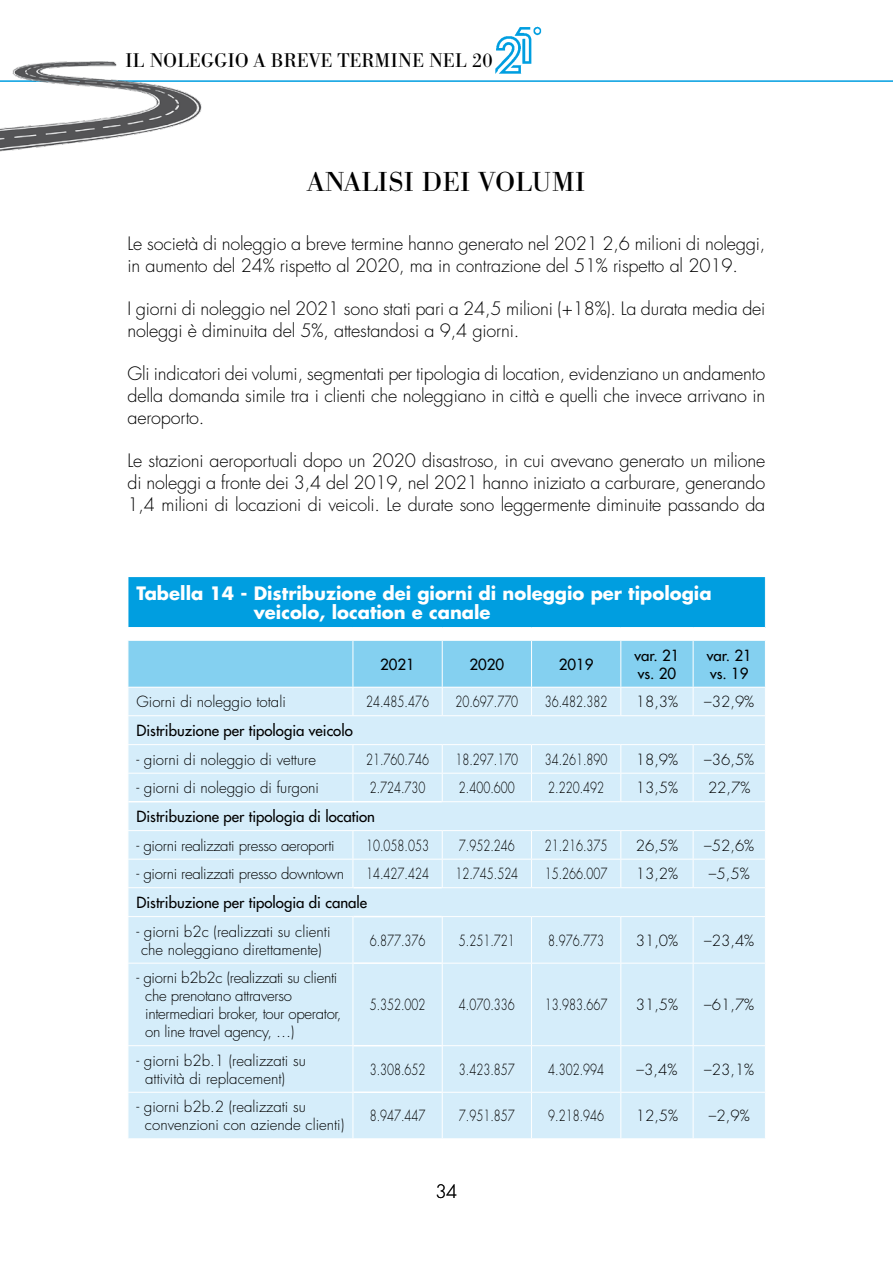
<style>
.page{position:relative;width:893px;height:1263px;background:#fff}
.page>*{position:absolute;margin:0;border:0;box-sizing:border-box;transform-origin:0 0}
.t1{font:27px "B Bodoni";letter-spacing:.02em;color:#000;scale:1.05 1}
.t2{font:19.5px "B Bodoni";letter-spacing:.02em;color:#000}
.t3{font:300 18px/21.8px "Futura";letter-spacing:-.01em;color:#000}
.t4{font:700 18px/19.5px "Futura";color:#fff}
.t5{font:300 15px/18px "Futura";color:#000}
.t6{font:300 15px "Futura";color:#000;scale:.75 1}
.t7{font:300 15px/18px "Futura";letter-spacing:-.02em;color:#000}
.t8{font:15px/18px "Futura";color:#000}
.s1{color:#009ee0}
</style>
<div class="page">
<hr style="left:0;top:80px;width:893px;height:2px;background:#009ee0">
<img style="left:495px;top:26px;width:47px;height:48px">
<img style="left:0;top:61px;width:217px;height:91px">
<div style="left:128px;top:577px;width:637px;height:50px;background:#009ee0"></div>
<div style="left:129px;top:917px;width:636px;height:221px;background:#d5edfa"></div>
<hr style="left:128px;top:963px;width:225px;height:1px;background:#fff">
<hr style="left:128px;top:1045px;width:225px;height:1px;background:#fff">
<hr style="left:128px;top:1092px;width:225px;height:1px;background:#fff">
<hr style="left:128px;top:577px;width:1px;height:50px;background:#fff">
<svg style="left:128px;top:627px;width:638px;height:289px;background:#cbe9f8"></svg>
<hr style="left:353px;top:917px;width:1px;height:46px;background:#fff">
<hr style="left:442px;top:917px;width:1px;height:46px;background:#fff">
<hr style="left:531px;top:917px;width:1px;height:46px;background:#fff">
<hr style="left:620px;top:917px;width:1px;height:46px;background:#fff">
<hr style="left:693px;top:917px;width:1px;height:46px;background:#fff">
<hr style="left:353px;top:963px;width:1px;height:82px;background:#fff">
<hr style="left:442px;top:963px;width:89px;height:1px;background:#fff">
<hr style="left:442px;top:963px;width:1px;height:82px;background:#fff">
<hr style="left:531px;top:963px;width:90px;height:1px;background:#fff">
<hr style="left:531px;top:963px;width:1px;height:82px;background:#fff">
<hr style="left:621px;top:963px;width:72px;height:1px;background:#fff">
<hr style="left:620px;top:963px;width:1px;height:82px;background:#fff">
<hr style="left:693px;top:963px;width:73px;height:1px;background:#fff">
<hr style="left:693px;top:963px;width:1px;height:82px;background:#fff">
<hr style="left:353px;top:1046px;width:1px;height:46px;background:#fff">
<hr style="left:442px;top:1045px;width:89px;height:1px;background:#fff">
<hr style="left:442px;top:1046px;width:1px;height:46px;background:#fff">
<hr style="left:531px;top:1045px;width:90px;height:1px;background:#fff">
<hr style="left:531px;top:1046px;width:1px;height:46px;background:#fff">
<hr style="left:621px;top:1045px;width:72px;height:1px;background:#fff">
<hr style="left:620px;top:1046px;width:1px;height:46px;background:#fff">
<hr style="left:693px;top:1045px;width:73px;height:1px;background:#fff">
<hr style="left:693px;top:1046px;width:1px;height:46px;background:#fff">
<hr style="left:353px;top:1092px;width:1px;height:46px;background:#fff">
<hr style="left:442px;top:1092px;width:89px;height:1px;background:#fff">
<hr style="left:442px;top:1092px;width:1px;height:46px;background:#fff">
<hr style="left:531px;top:1092px;width:90px;height:1px;background:#fff">
<hr style="left:531px;top:1092px;width:1px;height:46px;background:#fff">
<hr style="left:621px;top:1092px;width:72px;height:1px;background:#fff">
<hr style="left:620px;top:1092px;width:1px;height:46px;background:#fff">
<hr style="left:693px;top:1092px;width:73px;height:1px;background:#fff">
<hr style="left:693px;top:1092px;width:1px;height:46px;background:#fff">
<hr style="left:128px;top:801px;width:225px;height:1px;background:#fff">
<hr style="left:353px;top:801px;width:89px;height:1px;background:#fff">
<hr style="left:353px;top:887px;width:89px;height:1px;background:#fff">
<hr style="left:353px;top:962px;width:89px;height:2px;background:#fff">
<hr style="left:353px;top:1045px;width:89px;height:1px;background:#fff">
<hr style="left:353px;top:1091px;width:89px;height:2px;background:#fff">
<p class="t2" style="left:125px;top:49px;width:369px">IL NOLEGGIO A BREVE TERMINE NEL 20</p>
<h1 class="t1" style="left:308px;top:166px;width:266px">ANALISI DEI VOLUMI</h1>
<p class="t3" style="left:128px;top:233px;width:639px">Le società di noleggio a breve termine hanno generato nel 2021 2,6 milioni di noleggi, in aumento del 24% rispetto al 2020, ma in contrazione del 51% rispetto al 2019.</p>
<p class="t3" style="left:128px;top:298px;width:639px">I giorni di noleggio nel 2021 sono stati pari a 24,5 milioni (+18%). La durata media dei noleggi è diminuita del 5%, attestandosi a 9,4 giorni.</p>
<p class="t3" style="left:128px;top:363px;width:639px;text-align:justify">Gli indicatori dei volumi, segmentati per tipologia di location, evidenziano un andamento della domanda simile tra i clienti che noleggiano in città e quelli che invece arrivano in aeroporto.</p>
<p class="t3" style="left:128px;top:450px;width:639px;text-align:justify">Le stazioni aeroportuali dopo un 2020 disastroso, in cui avevano generato un milione di noleggi a fronte dei 3,4 del 2019, nel 2021 hanno iniziato a carburare, generando 1,4 milioni di locazioni di veicoli. Le durate sono leggermente diminuite passando da</p>
<p class="t4" style="left:136px;top:582px;width:577px">Tabella 14 - Distribuzione dei giorni di noleggio per tipologia<br><span class="s1">Tabella 15 -</span> veicolo, location e canale</p>
<p class="t8" style="left:380px;top:655px;width:36px">2021</p>
<p class="t8" style="left:470px;top:655px;width:36px">2020</p>
<p class="t8" style="left:559px;top:655px;width:36px">2019</p>
<p class="t8" style="left:635px;top:646px;width:46px">var. 21 vs. 20</p>
<p class="t8" style="left:707px;top:646px;width:46px">var. 21 vs. 19</p>
<p class="t5" style="left:136px;top:693px;width:151px">Giorni di noleggio totali</p>
<p class="t6" style="left:366px;top:692px;width:85px">24.485.476</p>
<p class="t6" style="left:455px;top:692px;width:85px">20.697.770</p>
<p class="t6" style="left:545px;top:692px;width:85px">36.482.382</p>
<p class="t5" style="left:636px;top:693px;width:44px">18,3%</p>
<p class="t5" style="left:704px;top:693px;width:52px">–32,9%</p>
<p class="t8" style="left:136px;top:721px;width:218px">Distribuzione per tipologia veicolo</p>
<p class="t5" style="left:136px;top:750px;width:181px">- giorni di noleggio di vetture</p>
<p class="t6" style="left:366px;top:749px;width:85px">21.760.746</p>
<p class="t6" style="left:455px;top:749px;width:85px">18.297.170</p>
<p class="t6" style="left:545px;top:749px;width:85px">34.261.890</p>
<p class="t5" style="left:636px;top:750px;width:44px">18,9%</p>
<p class="t5" style="left:704px;top:750px;width:52px">–36,5%</p>
<p class="t5" style="left:136px;top:779px;width:184px">- giorni di noleggio di furgoni</p>
<p class="t6" style="left:370px;top:778px;width:76px">2.724.730</p>
<p class="t6" style="left:459px;top:778px;width:76px">2.400.600</p>
<p class="t6" style="left:548px;top:778px;width:76px">2.220.492</p>
<p class="t5" style="left:636px;top:779px;width:44px">13,5%</p>
<p class="t5" style="left:708px;top:779px;width:44px">22,7%</p>
<p class="t8" style="left:136px;top:807px;width:240px">Distribuzione per tipologia di location</p>
<p class="t7" style="left:136px;top:836px;width:200px">- giorni realizzati presso aeroporti</p>
<p class="t6" style="left:366px;top:835px;width:85px">10.058.053</p>
<p class="t6" style="left:459px;top:835px;width:76px">7.952.246</p>
<p class="t6" style="left:545px;top:835px;width:85px">21.216.375</p>
<p class="t5" style="left:636px;top:836px;width:44px">26,5%</p>
<p class="t5" style="left:704px;top:836px;width:52px">–52,6%</p>
<p class="t7" style="left:136px;top:865px;width:209px">- giorni realizzati presso downtown</p>
<p class="t6" style="left:366px;top:864px;width:85px">14.427.424</p>
<p class="t6" style="left:455px;top:864px;width:85px">12.745.524</p>
<p class="t6" style="left:545px;top:864px;width:85px">15.266.007</p>
<p class="t5" style="left:636px;top:865px;width:44px">13,2%</p>
<p class="t5" style="left:709px;top:865px;width:42px">–5,5%</p>
<p class="t8" style="left:136px;top:893px;width:232px">Distribuzione per tipologia di canale</p>
<p class="t5" style="left:136px;top:922px;width:196px;text-align:center">- giorni b2c (realizzati su clienti che noleggiano direttamente)</p>
<p class="t6" style="left:370px;top:930px;width:76px">6.877.376</p>
<p class="t6" style="left:459px;top:930px;width:76px">5.251.721</p>
<p class="t6" style="left:548px;top:930px;width:76px">8.976.773</p>
<p class="t5" style="left:636px;top:931px;width:44px">31,0%</p>
<p class="t5" style="left:704px;top:931px;width:52px">–23,4%</p>
<p class="t7" style="left:145px;top:969px;width:198px;text-indent:-9px">- giorni b2b2c (realizzati su clienti che prenotano attraverso intermediari broker, tour operator, on line travel agency, …)</p>
<p class="t6" style="left:370px;top:995px;width:76px">5.352.002</p>
<p class="t6" style="left:459px;top:995px;width:76px">4.070.336</p>
<p class="t6" style="left:545px;top:995px;width:85px">13.983.667</p>
<p class="t5" style="left:636px;top:996px;width:44px">31,5%</p>
<p class="t5" style="left:704px;top:996px;width:52px">–61,7%</p>
<p class="t5" style="left:145px;top:1051px;width:162px;text-indent:-9px">- giorni b2b.1 (realizzati su attività di replacement)</p>
<p class="t6" style="left:370px;top:1060px;width:76px">3.308.652</p>
<p class="t6" style="left:459px;top:1060px;width:76px">3.423.857</p>
<p class="t6" style="left:548px;top:1060px;width:76px">4.302.994</p>
<p class="t5" style="left:637px;top:1060px;width:42px">–3,4%</p>
<p class="t5" style="left:704px;top:1060px;width:52px">–23,1%</p>
<p class="t5" style="left:145px;top:1098px;width:201px;text-indent:-9px">- giorni b2b.2 (realizzati su convenzioni con aziende clienti)</p>
<p class="t6" style="left:370px;top:1106px;width:76px">8.947.447</p>
<p class="t6" style="left:459px;top:1106px;width:76px">7.951.857</p>
<p class="t6" style="left:548px;top:1106px;width:76px">9.218.946</p>
<p class="t5" style="left:636px;top:1107px;width:44px">12,5%</p>
<p class="t5" style="left:709px;top:1107px;width:42px">–2,9%</p>
<p class="t3" style="left:435px;top:1181px;width:23px">34</p>
</div>
